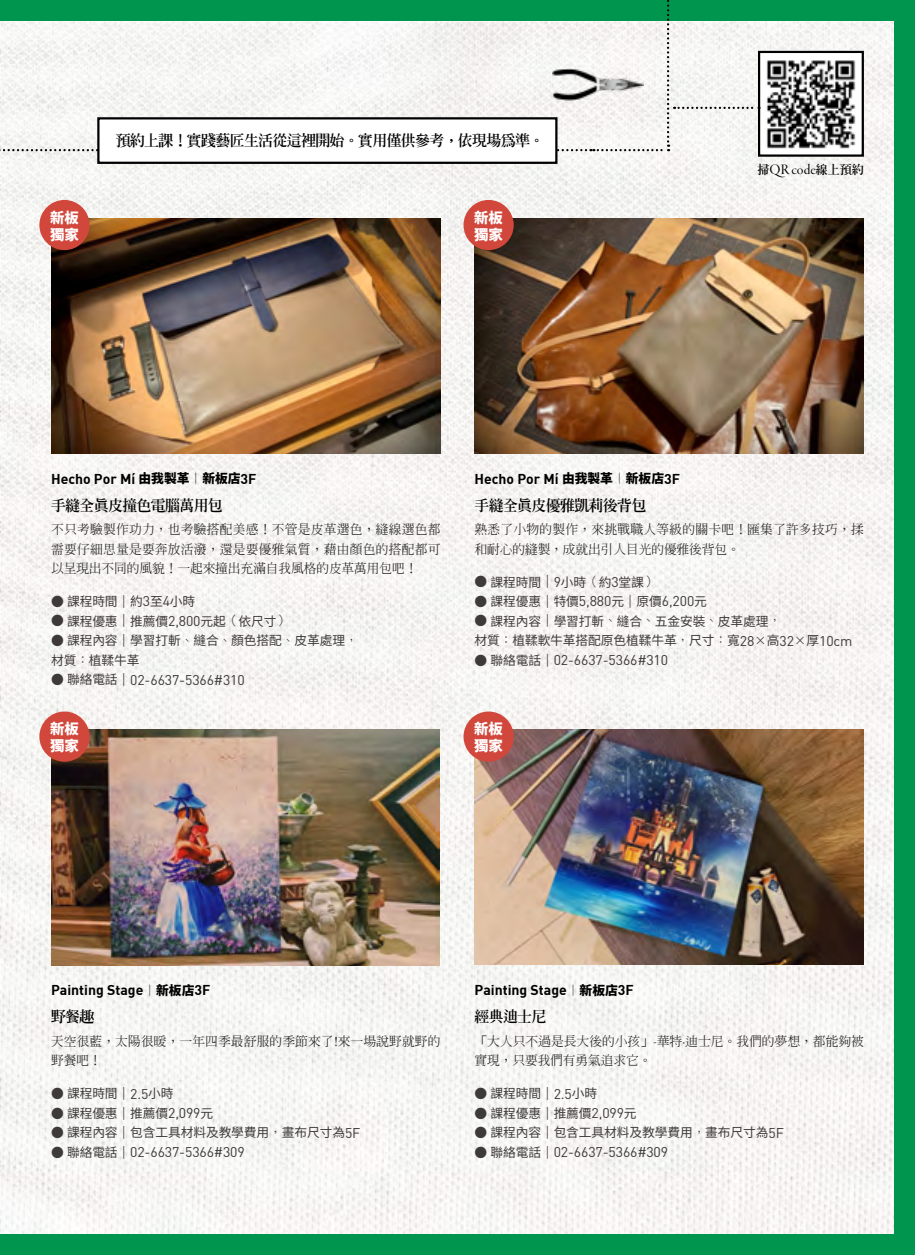
<style>
.page{position:relative;width:915px;height:1255px;background:#fff}
.page>*{position:absolute;margin:0;border:0;box-sizing:border-box;transform-origin:0 0}
.t1{font:800 15px "AR Shulinming B5";letter-spacing:-.05em;color:#000}
.t2{font:15px "Garamond Premr Pro Disp";color:#000}
.t3{font:900 14.4px/16.8px "Noto Sans Hant";color:#fff}
.t4{font:14.1px "DIN";letter-spacing:-.01em;color:#3e3a39}
.t5{font:14.1px "DIN Bold";color:#000}
.t6{font:12.75px/19.5px "Noto Sans Hant";letter-spacing:-.01em;color:#3e3a39}
.t7{font:500 12.75px/19.5px "AR Shulinming B5";color:#1f1e1d}
.t8{font:500 12.75px/19.5px "AR Shulinming B5";letter-spacing:.02em;color:#1f1e1d}
.s1{font-family:"AR Shulinming B5";font-weight:800;font-size:12px}
.s2{font-family:"Noto Sans Hant";font-weight:900;font-size:12.75px}
.s3{font-family:"Adobe Ming Std";font-weight:300;font-size:12.75px}
.s4{font-family:"DF Li Hei Std W3"}
.s5{font-family:"DIN";font-size:14.1px}
.s6{font-family:"DF Hei Std W3"}
.s7{font-family:"DF Li Hei Std W3";font-size:12.75px}
.s8{font-family:"Noto Sans Hant";font-size:12.75px}
.s9{font-family:"Garamond Premr Pro Disp";font-weight:400;font-size:15.9px}
</style>
<div class="page">
<hr style="left:914px;top:0;width:1px;height:1254px;background:#e665a1">
<div style="left:0;top:0;width:914px;height:1254px;background:#00954f"></div>
<img style="left:0;top:21px;width:893px;height:1212px">
<img style="left:51px;top:218px;width:389px;height:235px">
<img style="left:474px;top:218px;width:389px;height:235px">
<img style="left:760px;top:54px;width:100px;height:100px">
<div style="left:757px;top:51px;width:106px;height:106px;border:2px solid #000"></div>
<svg style="left:0;top:0;width:759px;height:151px"></svg>
<div style="left:98px;top:118px;width:458px;height:45px;background:#fff"></div>
<div style="left:97px;top:117px;width:460px;height:47px;border:2px solid #000"></div>
<img style="left:51px;top:729px;width:388px;height:236px">
<img style="left:474px;top:729px;width:389px;height:235px">
<div style="left:463px;top:200px;width:50px;height:50px;background:#d2473b;border-radius:50%"></div>
<div style="left:463px;top:711px;width:50px;height:50px;background:#d2473b;border-radius:50%"></div>
<div style="left:39px;top:200px;width:51px;height:50px;background:#d2473b;border-radius:50%"></div>
<div style="left:39px;top:711px;width:51px;height:50px;background:#d2473b;border-radius:50%"></div>
<p class="t3" style="left:50px;top:209px;width:30px">新板獨家</p>
<p class="t1" style="left:116px;top:133px;width:430px">預約上課！實踐藝匠生活從這裡開始。實用僅供參考，依現場為準。</p>
<p class="t3" style="left:474px;top:209px;width:30px">新板獨家</p>
<p class="t2" style="left:757px;top:161px;width:108px"><span class="s1">掃</span>QR code<span class="s1">線上預約</span></p>
<p class="t5" style="left:51px;top:469px;width:207px">Hecho Por Mí <span class="s2">由我製革</span><span class="s3">｜</span><span class="s2">新板店</span>3F</p>
<p class="t1" style="left:51px;top:497px;width:173px">手縫全真皮撞色電腦萬用包</p>
<p class="t7" style="left:51px;top:520px;width:391px;text-align:justify">不只考驗製作功力，也考驗搭配美感！不管是皮革選色，縫線選色都需要仔細思量是要奔放活潑，還是要優雅氣質，藉由顏色的搭配都可以呈現出不同的風貌！一起來撞出充滿自我風格的皮革萬用包吧！</p>
<p class="t6" style="left:51px;top:592px;width:146px"><span class="s4">●</span> 課程時間<span class="s4">｜</span>約<span class="s5">3</span>至<span class="s5">4</span>小時</p>
<p class="t6" style="left:51px;top:611px;width:239px"><span class="s4">●</span> 課程優惠<span class="s4">｜</span>推薦價<span class="s5">2,800</span>元起<span class="s6">（</span>依尺寸<span class="s6">）</span></p>
<p class="t6" style="left:51px;top:631px;width:308px"><span class="s4">●</span> 課程內容<span class="s4">｜</span>學習打斬<span class="s6">、</span>縫合<span class="s6">、</span>顏色搭配<span class="s6">、</span>皮革處理<span class="s6">，</span>材質<span class="s6">：</span>植鞣牛革</p>
<p class="t4" style="left:51px;top:670px;width:195px"><span class="s7">●</span> <span class="s8">聯絡電話</span><span class="s7">｜</span>02-6637-5366#310</p>
<p class="t3" style="left:50px;top:721px;width:30px">新板獨家</p>
<p class="t5" style="left:474px;top:469px;width:207px">Hecho Por Mí <span class="s2">由我製革</span><span class="s3">｜</span><span class="s2">新板店</span>3F</p>
<p class="t1" style="left:474px;top:497px;width:173px">手縫全真皮優雅凱莉後背包</p>
<p class="t8" style="left:474px;top:520px;width:391px">熟悉了小物的製作，來挑戰職人等級的關卡吧！匯集了許多技巧，揉和耐心的縫製，成就出引人目光的優雅後背包。</p>
<p class="t6" style="left:474px;top:572px;width:183px"><span class="s4">●</span> 課程時間<span class="s4">｜</span><span class="s5">9</span>小時<span class="s6">（</span>約<span class="s5">3</span>堂課<span class="s6">）</span></p>
<p class="t6" style="left:474px;top:592px;width:234px"><span class="s4">●</span> 課程優惠<span class="s4">｜</span>特價<span class="s5">5,880</span>元<span class="s4">｜</span>原價<span class="s5">6,200</span>元</p>
<p class="t6" style="left:474px;top:611px;width:379px"><span class="s4">●</span> 課程內容<span class="s4">｜</span>學習打斬<span class="s6">、</span>縫合<span class="s6">、</span>五金安裝<span class="s6">、</span>皮革處理<span class="s6">，<br></span>材質<span class="s6">：</span>植鞣軟牛革搭配原色植鞣牛革<span class="s6">，</span>尺寸<span class="s6">：</span>寬<span class="s5">28</span><span class="s4">×</span>高<span class="s5">32</span><span class="s4">×</span>厚<span class="s5">10cm</span></p>
<p class="t4" style="left:474px;top:651px;width:195px"><span class="s7">●</span> <span class="s8">聯絡電話</span><span class="s7">｜</span>02-6637-5366#310</p>
<p class="t3" style="left:474px;top:721px;width:30px">新板獨家</p>
<p class="t5" style="left:51px;top:980px;width:161px">Painting Stage<span class="s3">｜</span><span class="s2">新板店</span>3F</p>
<p class="t1" style="left:51px;top:1009px;width:45px">野餐趣</p>
<p class="t7" style="left:51px;top:1031px;width:391px">天空很藍，太陽很暖，一年四季最舒服的季節來了<span class="s9">!</span>來一場說野就野的野餐吧！</p>
<p class="t6" style="left:51px;top:1084px;width:124px"><span class="s4">●</span> 課程時間<span class="s4">｜</span><span class="s5">2.5</span>小時</p>
<p class="t6" style="left:51px;top:1103px;width:164px"><span class="s4">●</span> 課程優惠<span class="s4">｜</span>推薦價<span class="s5">2,099</span>元</p>
<p class="t6" style="left:51px;top:1123px;width:311px"><span class="s4">●</span> 課程內容<span class="s4">｜</span>包含工具材料及教學費用<span class="s6">，</span>畫布尺寸為<span class="s5">5F</span></p>
<p class="t4" style="left:51px;top:1143px;width:195px"><span class="s7">●</span> <span class="s8">聯絡電話</span><span class="s7">｜</span>02-6637-5366#309</p>
<p class="t5" style="left:474px;top:980px;width:161px">Painting Stage<span class="s3">｜</span><span class="s2">新板店</span>3F</p>
<p class="t1" style="left:474px;top:1009px;width:73px">經典迪士尼</p>
<p class="t7" style="left:474px;top:1031px;width:391px">「大人只不過是長大後的小孩」<span class="s9">-</span>華特<span class="s9">·</span>迪士尼。我們的夢想，都能夠被實現，只要我們有勇氣追求它。</p>
<p class="t6" style="left:474px;top:1084px;width:124px"><span class="s4">●</span> 課程時間<span class="s4">｜</span><span class="s5">2.5</span>小時</p>
<p class="t6" style="left:474px;top:1103px;width:164px"><span class="s4">●</span> 課程優惠<span class="s4">｜</span>推薦價<span class="s5">2,099</span>元</p>
<p class="t6" style="left:474px;top:1123px;width:311px"><span class="s4">●</span> 課程內容<span class="s4">｜</span>包含工具材料及教學費用<span class="s6">，</span>畫布尺寸為<span class="s5">5F</span></p>
<p class="t4" style="left:474px;top:1143px;width:195px"><span class="s7">●</span> <span class="s8">聯絡電話</span><span class="s7">｜</span>02-6637-5366#309</p>
</div>
